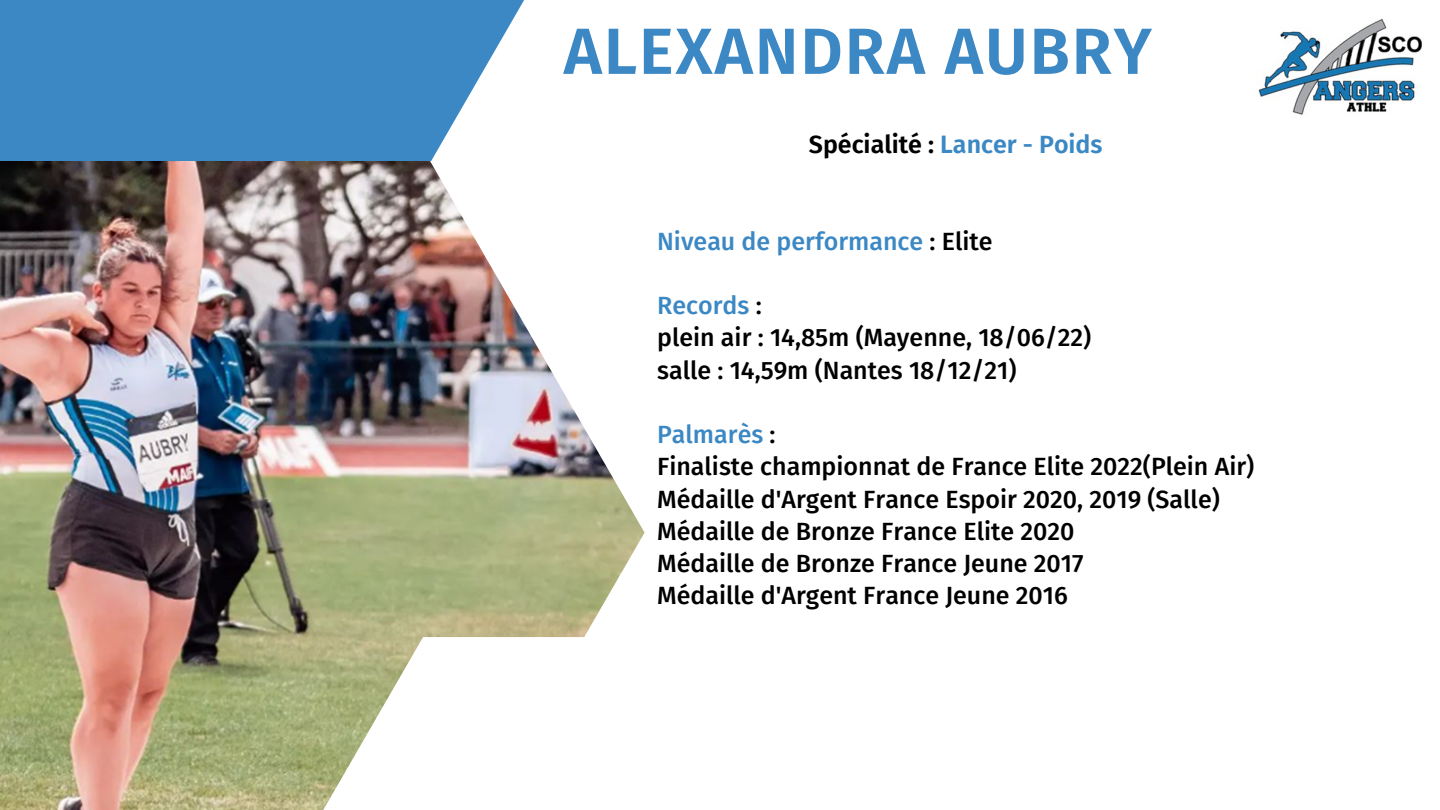
<style>
.page{position:relative;width:1440px;height:810px;background:#fff}
.page>*{position:absolute;margin:0;border:0;box-sizing:border-box;transform-origin:0 0}
.t1{font:600 65.2px "Fira Sans";letter-spacing:.03em;color:#3b88c4}
.t2{font:500 25px/32.2px "Fira Sans";color:#000}
.t3{font:500 25px "Fira Sans";color:#3b88c4}
.t4{font:600 25px "Fira Sans";color:#3b88c4}
.s1{color:#000}
.s2{color:#3b88c4}
</style>
<div class="page">
<img style="left:0;top:161px;width:644px;height:649px">
<div style="left:323px;top:637px;width:374px;height:173px;background:#fff"></div>
<svg style="left:0;top:0;width:524px;height:161px;background:#4c92c9"></svg>
<img style="left:1258px;top:18px;width:164px;height:97px">
<h1 class="t1" style="left:564px;top:13px;width:590px">ALEXANDRA AUBRY</h1>
<p class="t4" style="left:809px;top:129px;width:295px"><span class="s1">Spécialité :</span> Lancer - Poids</p>
<p class="t3" style="left:657px;top:226px;width:337px">Niveau de performance <span class="s1">: Elite</span></p>
<p class="t2" style="left:657px;top:290px;width:436px"><span class="s2">Records</span> :<br>plein air : 14,85m (Mayenne, 18/06/22) salle : 14,59m (Nantes 18/12/21)</p>
<p class="t2" style="left:657px;top:419px;width:599px"><span class="s2">Palmarès</span> :<br>Finaliste championnat de France Elite 2022(Plein Air)<br>Médaille d'Argent France Espoir 2020, 2019 (Salle)<br>Médaille de Bronze France Elite 2020<br>Médaille de Bronze France Jeune 2017<br>Médaille d'Argent France Jeune 2016</p>
</div>
